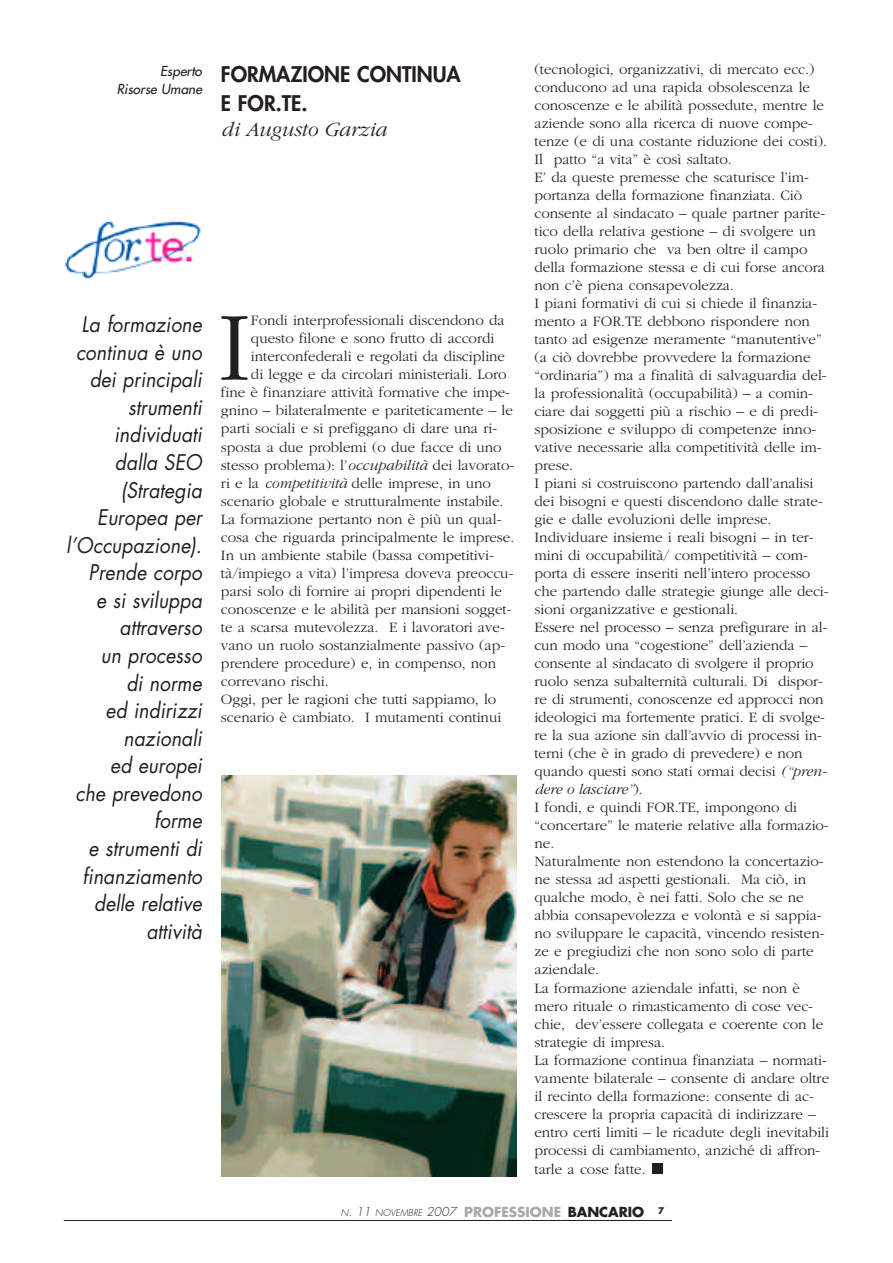
<style>
.page{position:relative;width:893px;height:1263px;background:#fff}
.page>*{position:absolute;margin:0;border:0;box-sizing:border-box;transform-origin:0 0}
.t1{font:300 101.7px "Garamond";color:#231f20}
.t2{font:italic 21px/27.6px "Futura";letter-spacing:.005em;color:#231f20;text-align:right;scale:.92 1}
.t3{font:800 21px/28.7px "Futura";color:#231f20}
.t4{font:italic 300 21px "Garamond";letter-spacing:-.005em;color:#231f20}
.t5{font:300 15px/18px "Garamond";color:#231f20}
.t6{font:700 13.5px "Futura";color:#a8a9ad}
.t7{font:italic 13.5px/18.5px "Futura";letter-spacing:.005em;color:#231f20;text-align:right}
.s1{font-style:italic}
.s2{font-weight:300;font-style:italic;font-size:9px;color:#231f20}
.s3{font-weight:300;font-style:italic;font-size:12px;color:#231f20}
.s4{color:#231f20}
</style>
<div class="page">
<div style="left:652px;top:1163px;width:10px;height:11px;background:#231f20"></div>
<hr style="left:64px;top:1220px;width:608px;height:1px;background:#231f20">
<img style="left:222px;top:776px;width:294px;height:401px">
<img style="left:65px;top:221px;width:136px;height:58px">
<p class="t7" style="left:117px;top:62px;width:87px">Esperto<br>Risorse Umane</p>
<p class="t2" style="left:66px;top:312px;width:149px">La formazione continua è uno dei principali strumenti individuati<br>dalla SEO (Strategia<br>Europea per l’Occupazione).<br>Prende corpo<br>e si sviluppa attraverso<br>un processo<br>di norme<br>ed indirizzi nazionali<br>ed europei<br>che prevedono forme<br>e strumenti di finanziamento delle relative attività</p>
<p class="t5" style="left:534px;top:60px;width:296px">(tecnologici, organizzativi, di mercato ecc.) conducono ad una rapida obsolescenza le conoscenze e le abilità possedute, mentre le aziende sono alla ricerca di nuove compe&shy;tenze (e di una costante riduzione dei costi).<br>Il patto “a vita” è così saltato.<br>E’ da queste premesse che scaturisce l’im&shy;portanza della formazione finanziata. Ciò consente al sindacato – quale partner parite&shy;tico della relativa gestione – di svolgere un ruolo primario che va ben oltre il campo della formazione stessa e di cui forse ancora non c’è piena consapevolezza.<br>I piani formativi di cui si chiede il finanzia&shy;mento a FOR.TE debbono rispondere non tanto ad esigenze meramente “manutentive” (a ciò dovrebbe provvedere la formazione “ordinaria”) ma a finalità di salvaguardia del&shy;la professionalità (occupabilità) – a comin&shy;ciare dai soggetti più a rischio – e di predi&shy;sposizione e sviluppo di competenze inno&shy;vative necessarie alla competitività delle im&shy;prese.<br>I piani si costruiscono partendo dall’analisi dei bisogni e questi discendono dalle strate&shy;gie e dalle evoluzioni delle imprese.<br>Individuare insieme i reali bisogni – in ter&shy;mini di occupabilità/ competitività – com&shy;porta di essere inseriti nell’intero processo che partendo dalle strategie giunge alle deci&shy;sioni organizzative e gestionali.<br>Essere nel processo – senza prefigurare in al&shy;cun modo una “cogestione” dell’azienda – consente al sindacato di svolgere il proprio ruolo senza subalternità culturali. Di dispor&shy;re di strumenti, conoscenze ed approcci non ideologici ma fortemente pratici. E di svolge&shy;re la sua azione sin dall’avvio di processi in&shy;terni (che è in grado di prevedere) e non quando questi sono stati ormai decisi <span class="s1">(“pren&shy;dere o lasciare”</span>).<br>I fondi, e quindi FOR.TE, impongono di “concertare” le materie relative alla formazio&shy;ne.<br>Naturalmente non estendono la concertazio&shy;ne stessa ad aspetti gestionali. Ma ciò, in qualche modo, è nei fatti. Solo che se ne abbia consapevolezza e volontà e si sappia&shy;no sviluppare le capacità, vincendo resisten&shy;ze e pregiudizi che non sono solo di parte aziendale.<br>La formazione aziendale infatti, se non è mero rituale o rimasticamento di cose vec&shy;chie, dev’essere collegata e coerente con le strategie di impresa.<br>La formazione continua finanziata – normati&shy;vamente bilaterale – consente di andare oltre il recinto della formazione: consente di ac&shy;crescere la propria capacità di indirizzare – entro certi limiti – le ricadute degli inevitabili processi di cambiamento, anziché di affron-</p>
<p class="t5" style="left:534px;top:1160px;width:113px">tarle a cose fatte.</p>
<p class="t6" style="left:341px;top:1206px;width:325px"><span class="s2">N</span><span class="s3">. 11</span> <span class="s2">NOVEMBRE</span> <span class="s3">2007</span> PROFESSIONE <span class="s4">BANCARIO</span> <sup>7</sup></p>
<h2 class="t3" style="left:221px;top:62px;width:241px">FORMAZIONE CONTINUA<br>E FOR.TE.</h2>
<h2 class="t4" style="left:221px;top:116px;width:167px">di Augusto Garzia</h2>
<h1 class="t1" style="left:219px;top:285px;width:34px">I</h1>
<p class="t5" style="left:251px;top:311px;width:255px">Fondi interprofessionali discendono da</p>
<p class="t5" style="left:251px;top:329px;width:245px">questo filone e sono frutto di accordi</p>
<p class="t5" style="left:251px;top:347px;width:256px">interconfederali e regolati da discipline</p>
<p class="t5" style="left:251px;top:365px;width:257px">di legge e da circolari ministeriali. Loro</p>
<p class="t5" style="left:221px;top:383px;width:291px">fine è finanziare attività formative che impe-</p>
<p class="t5" style="left:221px;top:401px;width:294px">gnino – bilateralmente e pariteticamente – le</p>
<p class="t5" style="left:221px;top:419px;width:278px">parti sociali e si prefiggano di dare una ri-</p>
<p class="t5" style="left:221px;top:437px;width:282px">sposta a due problemi (o due facce di uno</p>
<p class="t5" style="left:221px;top:455px;width:295px">stesso problema): l’<span class="s1">occupabilità</span> dei lavorato-</p>
<p class="t5" style="left:221px;top:473px;width:271px">ri e la <span class="s1">competitività</span> delle imprese, in uno</p>
<p class="t5" style="left:221px;top:491px;width:284px">scenario globale e strutturalmente instabile.</p>
<p class="t5" style="left:221px;top:509px;width:282px">La formazione pertanto non è più un qual-</p>
<p class="t5" style="left:221px;top:527px;width:295px">cosa che riguarda principalmente le imprese.</p>
<p class="t5" style="left:221px;top:545px;width:274px">In un ambiente stabile (bassa competitivi-</p>
<p class="t5" style="left:221px;top:563px;width:294px">tà/impiego a vita) l’impresa doveva preoccu-</p>
<p class="t5" style="left:221px;top:581px;width:283px">parsi solo di fornire ai propri dipendenti le</p>
<p class="t5" style="left:221px;top:599px;width:292px">conoscenze e le abilità per mansioni sogget-</p>
<p class="t5" style="left:221px;top:617px;width:285px">te a scarsa mutevolezza. E i lavoratori ave-</p>
<p class="t5" style="left:221px;top:635px;width:286px">vano un ruolo sostanzialmente passivo (ap-</p>
<p class="t5" style="left:221px;top:653px;width:277px">prendere procedure) e, in compenso, non</p>
<p class="t5" style="left:221px;top:671px;width:109px">correvano rischi.</p>
<p class="t5" style="left:221px;top:689px;width:277px">Oggi, per le ragioni che tutti sappiamo, lo</p>
<p class="t5" style="left:221px;top:707px;width:282px">scenario è cambiato. I mutamenti continui</p>
</div>
